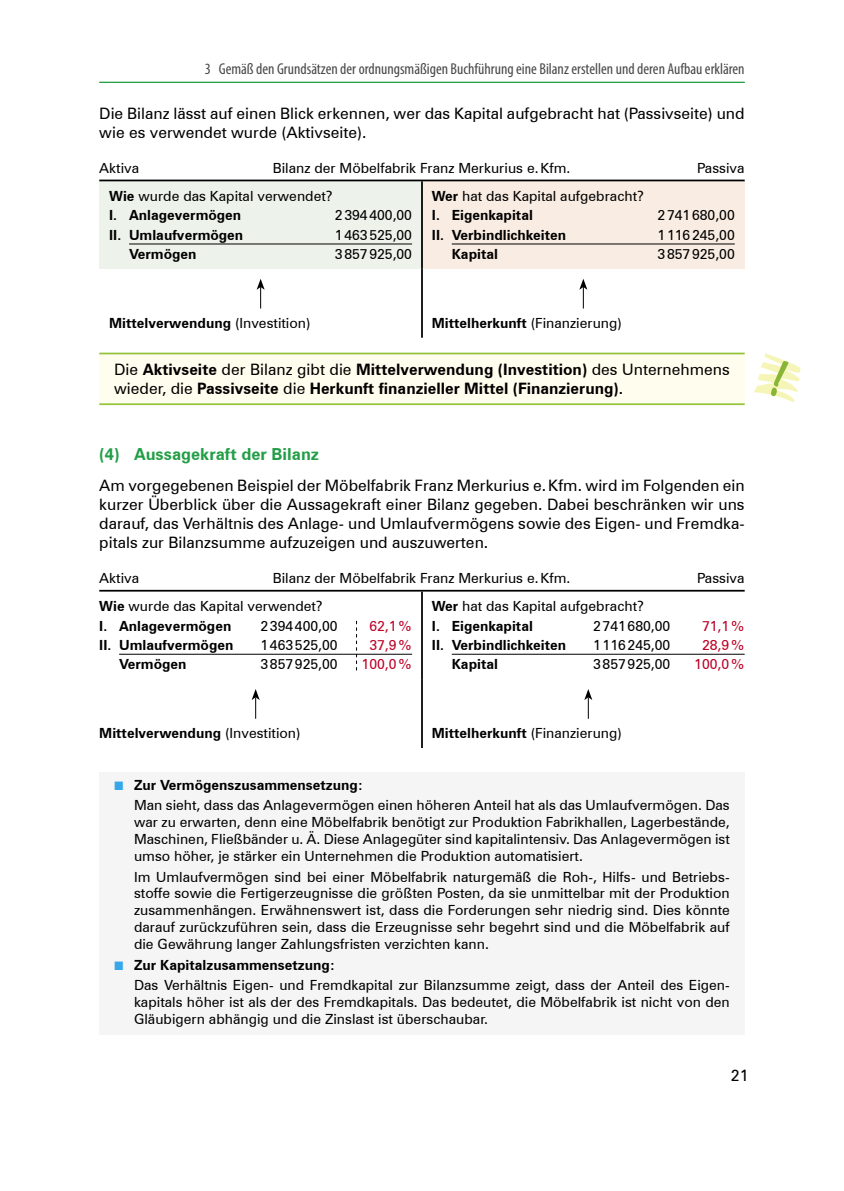
<style>
.page{position:relative;width:844px;height:1191px;background:#fff}
.page>*{position:absolute;margin:0;border:0;box-sizing:border-box;transform-origin:0 0}
.t1{font:700 16.62px "Zurich BT";color:#239e46}
.Fließtext{font:15.75px/18.9px "Zurich BT";color:#000}
.Merke_Text{font:700 15.75px/18.9px "Zurich BT";color:#000}
.Kolumnentitel_rechts{font:condensed 15.75px "Myriad Pro";color:#484848}
.Unterlegung_Aufzaehl{font:14px/16.8px "Zurich BT";color:#000;text-align:justify}
.Tabelle{font:14px "Zurich BT";color:#000}
.Tabelle-2{font:700 14px "Zurich BT";color:#000}
.Tabelle-3{font:14px "Zurich BT";color:#be0027}
.s1{font-weight:700}
.s2{font-weight:400}
.s3{font-family:"Uni Math";font-weight:400;font-size:12.25px;color:#36a7e9}
</style>
<div class="page">
<hr style="left:99px;top:82px;width:645px;height:1px;background:#239e46">
<div style="left:99px;top:772px;width:645px;height:28px;background:#f5f5f5"></div>
<div style="left:99px;top:793px;width:645px;height:78px;background:#f5f5f5"></div>
<div style="left:99px;top:864px;width:645px;height:95px;background:#f5f5f5"></div>
<div style="left:99px;top:952px;width:645px;height:28px;background:#f5f5f5"></div>
<div style="left:99px;top:973px;width:645px;height:61px;background:#f5f5f5"></div>
<div style="left:99px;top:180px;width:323px;height:89px;background:#edf3ea"></div>
<div style="left:422px;top:180px;width:322px;height:89px;background:#f9ece2"></div>
<hr style="left:99px;top:180px;width:323px;height:1px;background:#000">
<hr style="left:422px;top:180px;width:322px;height:1px;background:#000">
<hr style="left:421px;top:181px;width:2px;height:88px;background:#000">
<hr style="left:421px;top:269px;width:2px;height:69px;background:#000">
<hr style="left:129px;top:243px;width:283px;height:1px;background:#000">
<hr style="left:451px;top:243px;width:283px;height:1px;background:#000">
<svg style="left:256px;top:279px;width:8px;height:29px"></svg>
<svg style="left:579px;top:279px;width:8px;height:29px"></svg>
<div style="left:99px;top:353px;width:645px;height:51px;background:#fffded"></div>
<hr style="left:99px;top:352px;width:645px;height:2px;background:#94c43a">
<hr style="left:99px;top:403px;width:645px;height:2px;background:#94c43a">
<hr style="left:99px;top:590px;width:323px;height:1px;background:#000">
<hr style="left:422px;top:590px;width:322px;height:1px;background:#000">
<hr style="left:421px;top:591px;width:2px;height:88px;background:#000">
<hr style="left:421px;top:679px;width:2px;height:69px;background:#000">
<hr style="left:119px;top:654px;width:293px;height:1px;background:#000">
<hr style="left:451px;top:654px;width:293px;height:1px;background:#000">
<svg style="left:251px;top:689px;width:9px;height:30px"></svg>
<svg style="left:584px;top:689px;width:8px;height:30px"></svg>
<svg style="left:753px;top:353px;width:47px;height:50px"></svg>
<svg style="left:356px;top:621px;width:1px;height:49px"></svg>
<p class="Kolumnentitel_rechts" style="left:205px;top:60px;width:541px">3 Gemäß den Grundsätzen der ordnungsmäßigen Buchführung eine Bilanz erstellen und deren Aufbau erklären</p>
<p class="Fließtext" style="left:99px;top:103px;width:646px">Die Bilanz lässt auf einen Blick erkennen, wer das Kapital aufgebracht hat (Passivseite) und wie es verwendet wurde (Aktivseite).</p>
<p class="Tabelle" style="left:99px;top:159px;width:41px">Aktiva</p>
<p class="Tabelle" style="left:272px;top:159px;width:299px">Bilanz der Möbelfabrik Franz Merkurius e.Kfm.</p>
<p class="Tabelle" style="left:697px;top:159px;width:49px">Passiva</p>
<p class="Tabelle" style="left:109px;top:187px;width:225px"><span class="s1">Wie</span> wurde das Kapital verwendet?</p>
<p class="Tabelle-2" style="left:109px;top:207px;width:133px">I. Anlagevermögen</p>
<p class="Tabelle" style="left:335px;top:207px;width:79px">2394400,00</p>
<p class="Tabelle-2" style="left:109px;top:226px;width:136px">II. Umlaufvermögen</p>
<p class="Tabelle" style="left:335px;top:226px;width:79px">1463525,00</p>
<p class="Tabelle-2" style="left:129px;top:245px;width:69px">Vermögen</p>
<p class="Tabelle" style="left:335px;top:245px;width:79px">3857925,00</p>
<p class="Tabelle" style="left:432px;top:187px;width:214px"><span class="s1">Wer</span> hat das Kapital aufgebracht?</p>
<p class="Tabelle-2" style="left:432px;top:207px;width:102px">I. Eigenkapital</p>
<p class="Tabelle" style="left:657px;top:207px;width:79px">2741680,00</p>
<p class="Tabelle-2" style="left:432px;top:226px;width:136px">II. Verbindlichkeiten</p>
<p class="Tabelle" style="left:657px;top:226px;width:79px">1116245,00</p>
<p class="Tabelle-2" style="left:451px;top:245px;width:48px">Kapital</p>
<p class="Tabelle" style="left:657px;top:245px;width:79px">3857925,00</p>
<p class="Tabelle-2" style="left:109px;top:314px;width:203px">Mittelverwendung <span class="s2">(Investition)</span></p>
<p class="Tabelle-2" style="left:432px;top:314px;width:191px">Mittelherkunft <span class="s2">(Finanzierung)</span></p>
<p class="Merke_Text" style="left:114px;top:360px;width:617px"><span class="s2">Die</span> Aktivseite <span class="s2">der Bilanz gibt die</span> Mittelverwendung (Investition) <span class="s2">des Unternehmens wieder, die</span> Passivseite <span class="s2">die</span> Herkunft finanzieller Mittel (Finanzierung).</p>
<p class="t1" style="left:99px;top:444px;width:221px">(4) Aussagekraft der Bilanz</p>
<p class="Fließtext" style="left:99px;top:476px;width:646px;text-align:justify">Am vorgegebenen Beispiel der Möbelfabrik Franz Merkurius e.Kfm. wird im Folgenden ein kurzer Überblick über die Aussagekraft einer Bilanz gegeben. Dabei beschränken wir uns darauf, das Verhältnis des Anlage- und Umlaufvermögens sowie des Eigen- und Fremdka&shy;pitals zur Bilanzsumme aufzuzeigen und auszuwerten.</p>
<p class="Tabelle" style="left:99px;top:570px;width:41px">Aktiva</p>
<p class="Tabelle" style="left:272px;top:570px;width:299px">Bilanz der Möbelfabrik Franz Merkurius e.Kfm.</p>
<p class="Tabelle" style="left:697px;top:570px;width:49px">Passiva</p>
<p class="Tabelle" style="left:99px;top:598px;width:225px"><span class="s1">Wie</span> wurde das Kapital verwendet?</p>
<p class="Tabelle-2" style="left:99px;top:617px;width:133px">I. Anlagevermögen</p>
<p class="Tabelle" style="left:260px;top:617px;width:79px">2394400,00</p>
<p class="Tabelle-3" style="left:369px;top:617px;width:44px">62,1%</p>
<p class="Tabelle-2" style="left:99px;top:636px;width:136px">II. Umlaufvermögen</p>
<p class="Tabelle" style="left:260px;top:636px;width:79px">1463525,00</p>
<p class="Tabelle-3" style="left:369px;top:636px;width:44px">37,9%</p>
<p class="Tabelle-2" style="left:119px;top:655px;width:69px">Vermögen</p>
<p class="Tabelle" style="left:260px;top:655px;width:79px">3857925,00</p>
<p class="Tabelle-3" style="left:361px;top:655px;width:52px">100,0%</p>
<p class="Tabelle" style="left:432px;top:598px;width:214px"><span class="s1">Wer</span> hat das Kapital aufgebracht?</p>
<p class="Tabelle-2" style="left:432px;top:617px;width:102px">I. Eigenkapital</p>
<p class="Tabelle" style="left:593px;top:617px;width:79px">2741680,00</p>
<p class="Tabelle-3" style="left:701px;top:617px;width:44px">71,1%</p>
<p class="Tabelle-2" style="left:432px;top:636px;width:136px">II. Verbindlichkeiten</p>
<p class="Tabelle" style="left:593px;top:636px;width:79px">1116245,00</p>
<p class="Tabelle-3" style="left:701px;top:636px;width:44px">28,9%</p>
<p class="Tabelle-2" style="left:451px;top:655px;width:48px">Kapital</p>
<p class="Tabelle" style="left:593px;top:655px;width:79px">3857925,00</p>
<p class="Tabelle-3" style="left:694px;top:655px;width:52px">100,0%</p>
<p class="Tabelle-2" style="left:99px;top:724px;width:203px">Mittelverwendung <span class="s2">(Investition)</span></p>
<p class="Tabelle-2" style="left:432px;top:724px;width:191px">Mittelherkunft <span class="s2">(Finanzierung)</span></p>
<p class="Tabelle-2" style="left:114px;top:776px;width:250px"><span class="s3">■</span> Zur Vermögenszusammensetzung:</p>
<p class="Unterlegung_Aufzaehl" style="left:134px;top:797px;width:597px">Man sieht, dass das Anlagevermögen einen höheren Anteil hat als das Umlaufvermögen. Das war zu erwarten, denn eine Möbelfabrik benötigt zur Produktion Fabrikhallen, Lagerbestände, Maschinen, Fließbänder u. Ä. Diese Anlagegüter sind kapitalintensiv. Das Anlagevermögen ist umso höher, je stärker ein Unternehmen die Produktion automatisiert.</p>
<p class="Unterlegung_Aufzaehl" style="left:134px;top:868px;width:597px">Im Umlaufvermögen sind bei einer Möbelfabrik naturgemäß die Roh-, Hilfs- und Betriebs&shy;stoffe sowie die Fertigerzeugnisse die größten Posten, da sie unmittelbar mit der Produktion zusammenhängen. Erwähnenswert ist, dass die Forderungen sehr niedrig sind. Dies könnte darauf zurückzuführen sein, dass die Erzeugnisse sehr begehrt sind und die Möbelfabrik auf die Gewährung langer Zahlungsfristen verzichten kann.</p>
<p class="Tabelle-2" style="left:114px;top:956px;width:222px"><span class="s3">■</span> Zur Kapitalzusammensetzung:</p>
<p class="Unterlegung_Aufzaehl" style="left:134px;top:977px;width:597px">Das Verhältnis Eigen- und Fremdkapital zur Bilanzsumme zeigt, dass der Anteil des Eigen&shy;kapitals höher ist als der des Fremdkapitals. Das bedeutet, die Möbelfabrik ist nicht von den Gläubigern abhängig und die Zinslast ist überschaubar.</p>
<p class="Fließtext" style="left:730px;top:1066px;width:19px">21</p>
</div>
